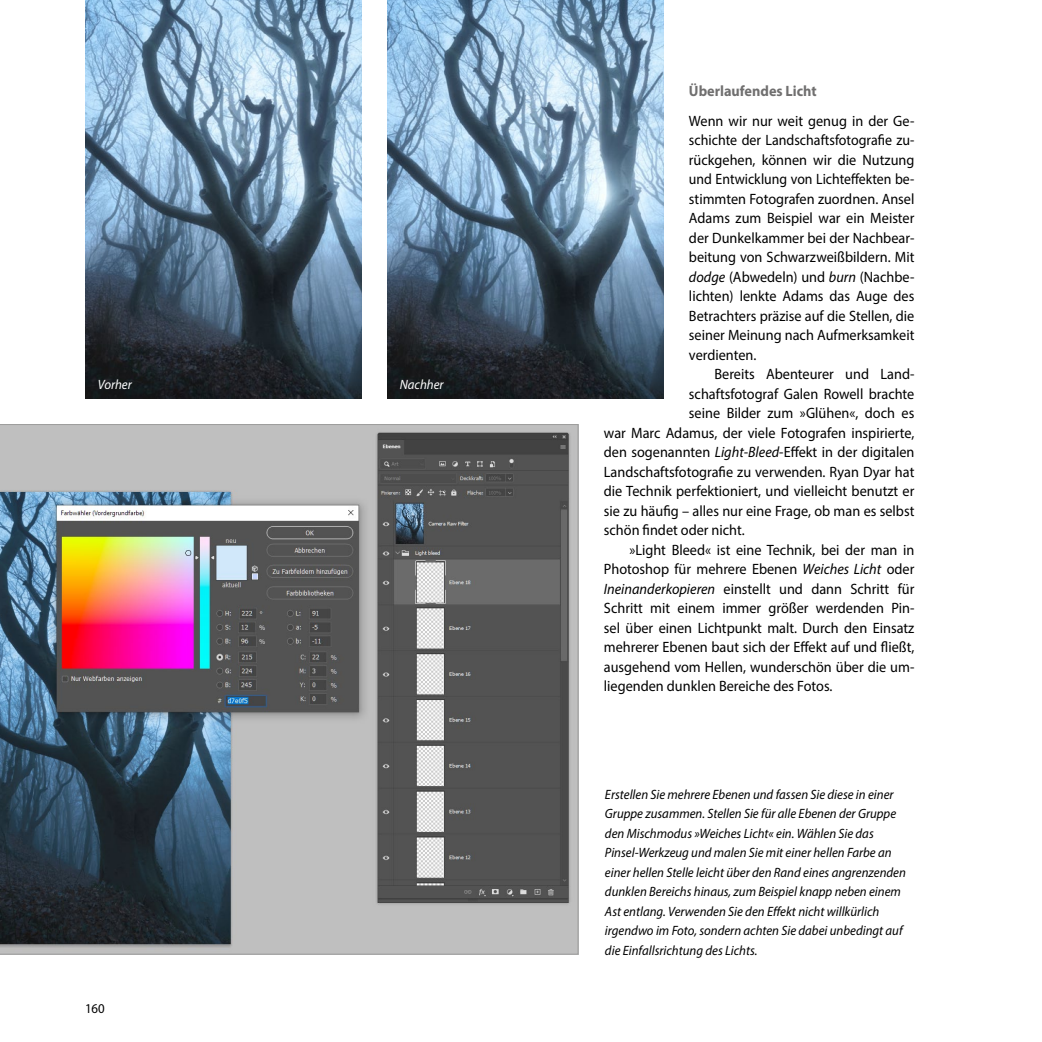
<style>
.page{position:relative;width:1042px;height:1042px;background:#fff}
.page>*{position:absolute;margin:0;border:0;box-sizing:border-box;transform-origin:0 0}
.Haupttext_Folge{font:15px/19.5px "Myriad Pro";color:#000;text-align:justify;scale:.95 1}
.Haupttext_Anf{font:15px/19.5px "Myriad Pro";color:#000;text-align:justify;scale:.95 1}
.Heading_3{font:700 15px "Myriad Pro";color:#706f6f;scale:.95 1}
.BU_linksbündig_Grund{font:italic 13.5px/19.5px "Myriad Pro";color:#000;scale:.95 1}
.BU_linksbündig_Grund-2{font:italic 13.5px "Myriad Pro";color:#fff;scale:.95 1}
.t1{font:13.5px "Myriad Pro";color:#000;scale:.95 1}
.s1{font-style:italic}
</style>
<div class="page">
<img style="left:85px;top:0;width:276px;height:399px">
<img style="left:387px;top:0;width:276px;height:399px">
<svg style="left:0;top:424px;width:578px;height:530px;background:#7a787e"></svg>
<p class="BU_linksbündig_Grund-2" style="left:98px;top:376px;width:37px">Vorher</p>
<p class="BU_linksbündig_Grund-2" style="left:400px;top:376px;width:48px">Nachher</p>
<p class="t1" style="left:85px;top:1000px;width:22px">160</p>
<p class="Heading_3" style="left:689px;top:81px;width:136px">Überlaufendes Licht</p>
<p class="Haupttext_Anf" style="left:689px;top:111px;width:239px">Wenn wir nur weit genug in der Ge&shy;schichte der Landschaftsfotografie zu&shy;rückgehen, können wir die Nutzung und Entwicklung von Lichteffekten be&shy;stimmten Fotografen zuordnen. Ansel Adams zum Beispiel war ein Meister der Dunkelkammer bei der Nachbear&shy;beitung von Schwarzweißbildern. Mit <span class="s1">dodge</span> (Abwedeln) und <span class="s1">burn</span> (Nachbe&shy;lichten) lenkte Adams das Auge des Betrachters präzise auf die Stellen, die seiner Meinung nach Aufmerksamkeit verdienten.</p>
<p class="Haupttext_Folge" style="left:714px;top:364px;width:212px">Bereits Abenteurer und Land-</p>
<p class="Haupttext_Folge" style="left:689px;top:384px;width:239px">schaftsfotograf Galen Rowell brachte</p>
<p class="Haupttext_Folge" style="left:689px;top:403px;width:239px">seine Bilder zum »Glühen«, doch es</p>
<p class="Haupttext_Folge" style="left:604px;top:423px;width:328px">war Marc Adamus, der viele Fotografen inspirierte,</p>
<p class="Haupttext_Folge" style="left:604px;top:442px;width:328px">den sogenannten <span class="s1">Light-Bleed</span>-Effekt in der digitalen</p>
<p class="Haupttext_Folge" style="left:604px;top:462px;width:328px">Landschaftsfotografie zu verwenden. Ryan Dyar hat</p>
<p class="Haupttext_Folge" style="left:604px;top:481px;width:328px">die Technik perfektioniert, und vielleicht benutzt er</p>
<p class="Haupttext_Folge" style="left:604px;top:501px;width:328px">sie zu häufig – alles nur eine Frage, ob man es selbst</p>
<p class="Haupttext_Folge" style="left:604px;top:520px;width:150px">schön findet oder nicht.</p>
<p class="Haupttext_Folge" style="left:604px;top:540px;width:328px;text-indent:26px">»Light Bleed« ist eine Technik, bei der man in Photoshop für mehrere Ebenen <span class="s1">Weiches Licht</span> oder <span class="s1">Ineinanderkopieren</span> einstellt und dann Schritt für Schritt mit einem immer größer werdenden Pin&shy;sel über einen Lichtpunkt malt. Durch den Einsatz mehrerer Ebenen baut sich der Effekt auf und fließt, ausgehend vom Hellen, wunderschön über die um&shy;liegenden dunklen Bereiche des Fotos.</p>
<p class="BU_linksbündig_Grund" style="left:605px;top:784px;width:318px">Erstellen Sie mehrere Ebenen und fassen Sie diese in einer Gruppe zusammen. Stellen Sie für alle Ebenen der Gruppe den Mischmodus »Weiches Licht« ein. Wählen Sie das Pinsel-Werkzeug und malen Sie mit einer hellen Farbe an einer hellen Stelle leicht über den Rand eines angrenzenden dunklen Bereichs hinaus, zum Beispiel knapp neben einem Ast entlang. Verwenden Sie den Effekt nicht willkürlich irgendwo im Foto, sondern achten Sie dabei unbedingt auf die Einfallsrichtung des Lichts.</p>
</div>
